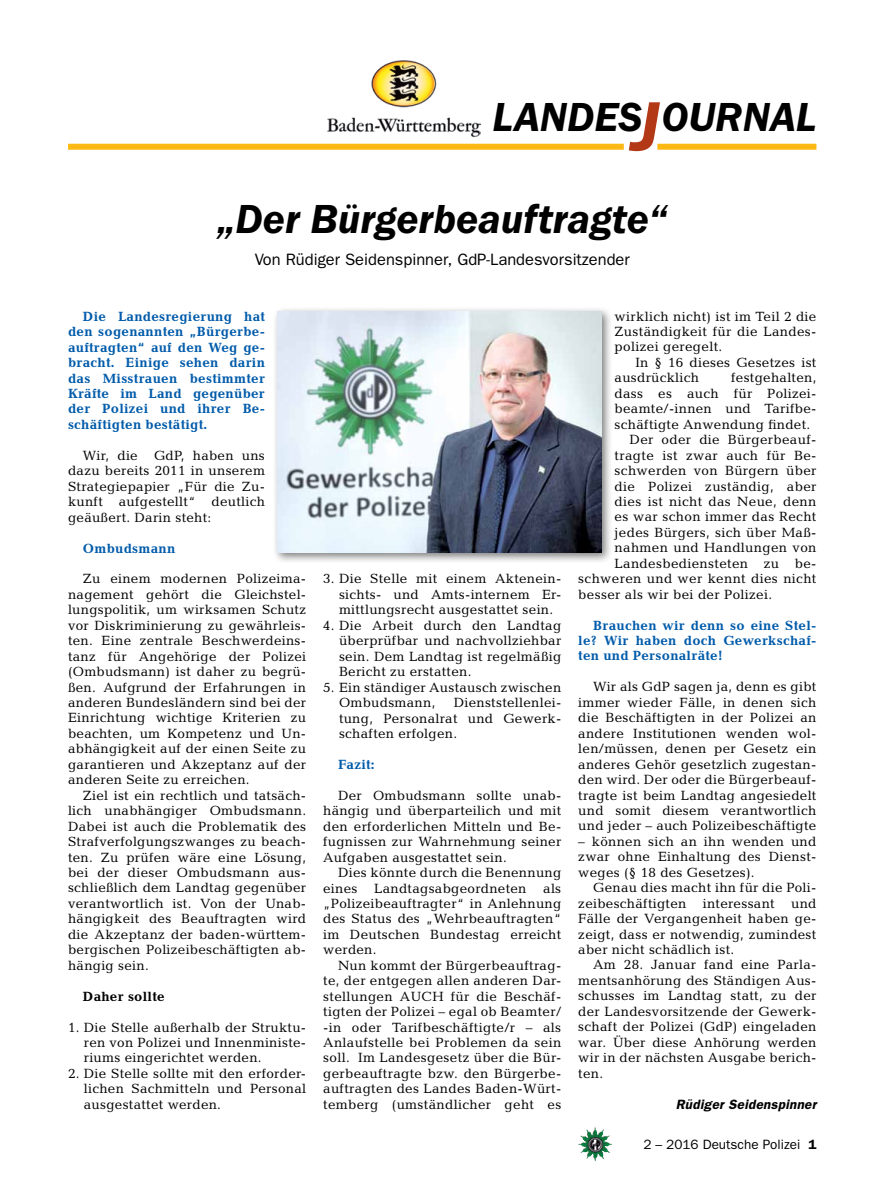
<style>
.page{position:relative;width:893px;height:1191px;background:#fff}
.page>*{position:absolute;margin:0;border:0;box-sizing:border-box;transform-origin:0 0}
.t1{font:italic 600 42px "Franklin Gothic Itc T";color:#000}
.t2{font:16.5px "Franklin Gothic";color:#000}
.t3{font:13.5px/15.5px "Candida";letter-spacing:.02em;color:#000;text-align:justify}
.t4{font:700 13.5px/15.5px "Candida";letter-spacing:.02em;color:#005baa;text-align:justify}
.t5{font:13.5px "Franklin Gothic";color:#000}
.t6{font:italic 600 13.5px "Franklin Gothic";letter-spacing:.02em;color:#000}
.t7{font:700 13.5px "Candida";letter-spacing:.02em;color:#000}
.s1{font-size:72px;color:#b33916}
.s2{font-weight:600}
</style>
<div class="page">
<img style="left:578px;top:1127px;width:17px;height:25px">
<img style="left:328px;top:61px;width:152px;height:76px">
<div style="left:657px;top:144px;width:159px;height:6px;background:#fdb913"></div>
<div style="left:68px;top:144px;width:556px;height:6px;background:#fdb913"></div>
<div style="left:272px;top:306px;width:341px;height:258px;background:#000;opacity:.5"></div>
<img style="left:278px;top:311px;width:324px;height:241px">
<h1 class="t1" style="left:492px;top:93px;width:325px">LANDES<span class="s1">J</span>OURNAL</h1>
<h1 class="t1" style="left:217px;top:195px;width:452px">„Der Bürgerbeauftragte“</h1>
<p class="t2" style="left:255px;top:250px;width:377px">Von Rüdiger Seidenspinner, GdP-Landesvorsitzender</p>
<p class="t4" style="left:68px;top:308px;width:198px;text-indent:15px">Die Landesregierung hat den sogenannten „Bürgerbe&shy;auftragten“ auf den Weg ge&shy;bracht. Einige sehen darin das Misstrauen bestimmter Kräfte im Land gegenüber der Polizei und ihrer Be&shy;schäftigten bestätigt.</p>
<p class="t3" style="left:68px;top:447px;width:198px;text-indent:15px">Wir, die GdP, haben uns dazu bereits 2011 in unserem Strategiepapier „Für die Zu&shy;kunft aufgestellt“ deutlich geäußert. Darin steht:</p>
<p class="t4" style="left:83px;top:540px;width:94px">Ombudsmann</p>
<p class="t3" style="left:68px;top:571px;width:240px;text-indent:15px">Zu einem modernen Polizeima&shy;nagement gehört die Gleichstel&shy;lungspolitik, um wirksamen Schutz vor Diskriminierung zu gewährleis&shy;ten. Eine zentrale Beschwerdeins&shy;tanz für Angehörige der Polizei (Ombudsmann) ist daher zu begrü&shy;ßen. Aufgrund der Erfahrungen in anderen Bundesländern sind bei der Einrichtung wichtige Kriterien zu beachten, um Kompetenz und Un&shy;abhängigkeit auf der einen Seite zu garantieren und Akzeptanz auf der anderen Seite zu erreichen.</p>
<p class="t3" style="left:68px;top:787px;width:240px;text-indent:15px">Ziel ist ein rechtlich und tatsäch&shy;lich unabhängiger Ombudsmann.<br>Dabei ist auch die Problematik des Strafverfolgungszwanges zu beach&shy;ten. Zu prüfen wäre eine Lösung, bei der dieser Ombudsmann aus&shy;schließlich dem Landtag gegenüber verantwortlich ist. Von der Unab&shy;hängigkeit des Beauftragten wird die Akzeptanz der baden-württem&shy;bergischen Polizeibeschäftigten ab&shy;hängig sein.</p>
<p class="t7" style="left:83px;top:988px;width:83px">Daher sollte</p>
<p class="t3" style="left:84px;top:1019px;width:224px;text-indent:-16px">1. Die Stelle außerhalb der Struktu&shy;ren von Polizei und Innenministe&shy;riums eingerichtet werden.</p>
<p class="t3" style="left:84px;top:1065px;width:224px;text-indent:-16px">2. Die Stelle sollte mit den erforder&shy;lichen Sachmitteln und Personal ausgestattet werden.</p>
<p class="t3" style="left:339px;top:571px;width:224px;text-indent:-16px">3. Die Stelle mit einem Aktenein&shy;sichts- und Amts-internem Er&shy;mittlungsrecht ausgestattet sein.</p>
<p class="t3" style="left:339px;top:617px;width:224px;text-indent:-16px">4. Die Arbeit durch den Landtag überprüfbar und nachvollziehbar sein. Dem Landtag ist regelmäßig Bericht zu erstatten.</p>
<p class="t3" style="left:339px;top:679px;width:224px;text-indent:-16px">5. Ein ständiger Austausch zwischen<br>Ombudsmann,</p>
<p class="t3" style="left:339px;top:695px;width:224px;text-indent:115px">Dienststellenlei&shy;tung, Personalrat und Gewerk&shy;schaften erfolgen.</p>
<p class="t4" style="left:338px;top:756px;width:38px">Fazit:</p>
<p class="t3" style="left:323px;top:787px;width:240px;text-indent:15px">Der Ombudsmann sollte unab&shy;hängig und überparteilich und mit den erforderlichen Mitteln und Be&shy;fugnissen zur Wahrnehmung seiner Aufgaben ausgestattet sein.</p>
<p class="t3" style="left:323px;top:864px;width:240px;text-indent:15px">Dies könnte durch die Benennung eines Landtagsabgeordneten als „Polizeibeauftragter“ in Anlehnung des Status des „Wehrbeauftragten“ im Deutschen Bundestag erreicht werden.</p>
<p class="t3" style="left:323px;top:957px;width:240px;text-indent:15px">Nun kommt der Bürgerbeauftrag&shy;te, der entgegen allen anderen Dar&shy;stellungen AUCH für die Beschäf&shy;tigten der Polizei – egal ob Beamter/ -in oder Tarifbeschäftigte/r – als Anlaufstelle bei Problemen da sein soll. Im Landesgesetz über die Bür&shy;gerbeauftragte bzw. den Bürgerbe&shy;auftragten des Landes Baden-Würt&shy;temberg (umständlicher geht es</p>
<p class="t3" style="left:615px;top:308px;width:203px">wirklich nicht) ist im Teil 2 die Zuständigkeit für die Landes&shy;polizei geregelt.</p>
<p class="t3" style="left:615px;top:354px;width:203px;text-indent:21px">In § 16 dieses Gesetzes ist ausdrücklich</p>
<p class="t3" style="left:731px;top:370px;width:87px">festgehalten,</p>
<p class="t3" style="left:615px;top:385px;width:203px">dass es auch für Polizei-</p>
<p class="t3" style="left:615px;top:401px;width:203px">beamte/-innen und Tarifbe-</p>
<p class="t3" style="left:615px;top:416px;width:197px">schäftigte Anwendung findet.</p>
<p class="t3" style="left:629px;top:432px;width:188px">Der oder die Bürgerbeauf-</p>
<p class="t3" style="left:615px;top:447px;width:203px">tragte ist zwar auch für Be-</p>
<p class="t3" style="left:615px;top:463px;width:203px">schwerden von Bürgern über</p>
<p class="t3" style="left:615px;top:478px;width:203px">die Polizei zuständig, aber</p>
<p class="t3" style="left:615px;top:493px;width:203px">dies ist nicht das Neue, denn</p>
<p class="t3" style="left:615px;top:509px;width:203px">es war schon immer das Recht</p>
<p class="t3" style="left:615px;top:524px;width:203px">jedes Bürgers, sich über Maß-</p>
<p class="t3" style="left:615px;top:540px;width:203px">nahmen und Handlungen von</p>
<p class="t3" style="left:615px;top:555px;width:203px">Landesbediensteten zu be-</p>
<p class="t3" style="left:578px;top:571px;width:240px">schweren und wer kennt dies nicht</p>
<p class="t3" style="left:578px;top:586px;width:195px">besser als wir bei der Polizei.</p>
<p class="t4" style="left:578px;top:617px;width:240px;text-indent:15px">Brauchen wir denn so eine Stel&shy;le? Wir haben doch Gewerkschaf&shy;ten und Personalräte!</p>
<p class="t3" style="left:578px;top:679px;width:240px;text-indent:15px">Wir als GdP sagen ja, denn es gibt immer wieder Fälle, in denen sich die Beschäftigten in der Polizei an andere Institutionen wenden wol&shy;len/müssen, denen per Gesetz ein anderes Gehör gesetzlich zugestan&shy;den wird. Der oder die Bürgerbeauf&shy;tragte ist beim Landtag angesiedelt und somit diesem verantwortlich und jeder – auch Polizeibeschäftigte</p>
<p class="t3" style="left:578px;top:833px;width:240px">– können sich an ihn wenden und zwar ohne Einhaltung des Dienst&shy;weges (§ 18 des Gesetzes).</p>
<p class="t3" style="left:578px;top:880px;width:240px;text-indent:15px">Genau dies macht ihn für die Poli&shy;zeibeschäftigten interessant und Fälle der Vergangenheit haben ge&shy;zeigt, dass er notwendig, zumindest aber nicht schädlich ist.</p>
<p class="t3" style="left:578px;top:957px;width:240px;text-indent:15px">Am 28. Januar fand eine Parla&shy;mentsanhörung des Ständigen Aus&shy;schusses im Landtag statt, zu der der Landesvorsitzende der Gewerk&shy;schaft der Polizei (GdP) eingeladen war. Über diese Anhörung werden wir in der nächsten Ausgabe berich&shy;ten.</p>
<p class="t6" style="left:676px;top:1096px;width:142px">Rüdiger Seidenspinner</p>
<p class="t5" style="left:643px;top:1136px;width:175px">2 – 2016 Deutsche Polizei <span class="s2">1</span></p>
</div>
